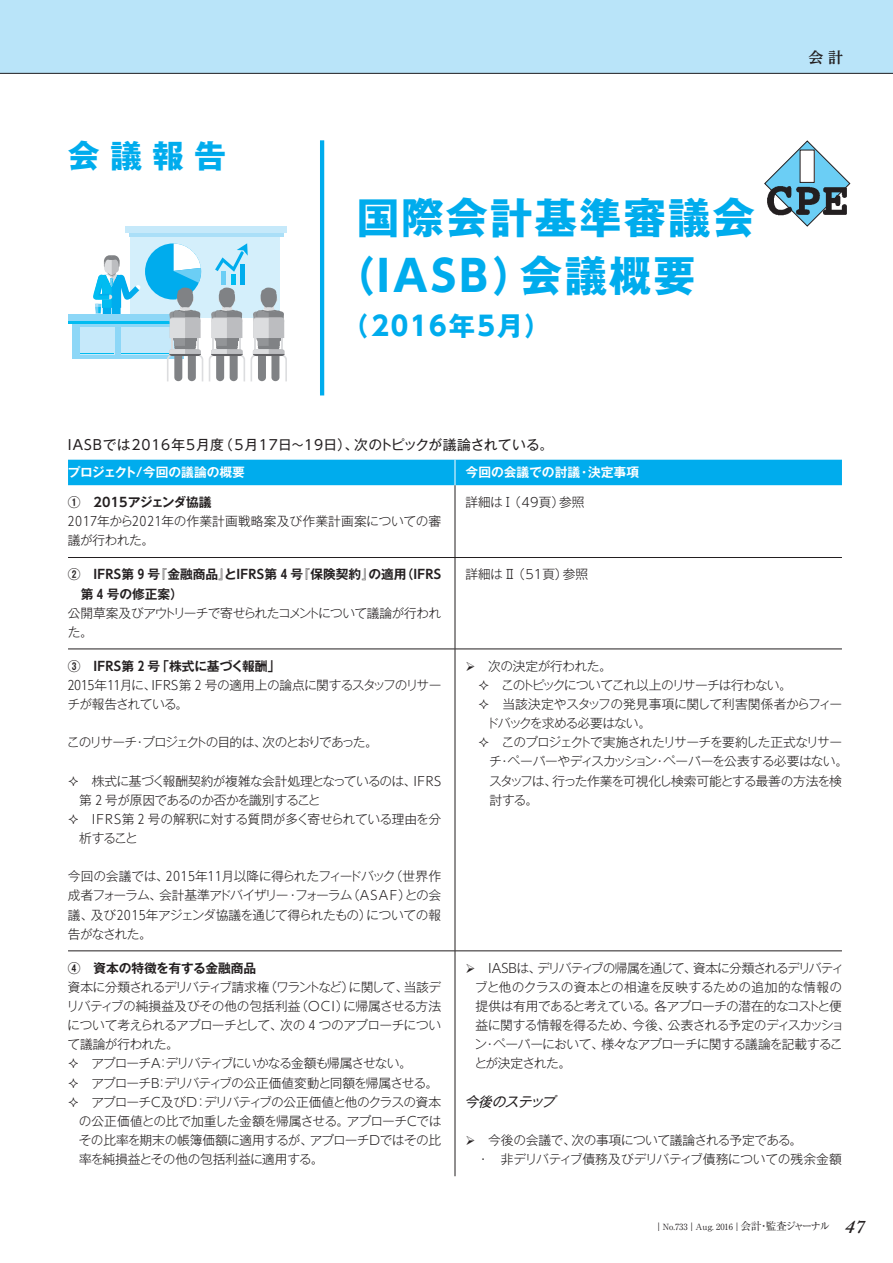
<style>
.page{position:relative;width:893px;height:1263px;background:#fff}
.page>*{position:absolute;margin:0;border:0;box-sizing:border-box;transform-origin:0 0}
.t1{font:700 42.45px/58.5px "Gothic MB101 Pro";letter-spacing:.045em;color:#00aced}
.t2{font:700 31.95px "Gothic MB101 Pro";color:#00aced}
.t3{font:700 26.55px "UD Shin Go Pr 6 N";color:#00aced}
.t4{font:700 14.85px "UD Reimin Pr 6 N";color:#231f20}
.t5{font:13.8px "Gothic MB101 Pro";letter-spacing:.005em;color:#231f20}
.t6{font:italic 13.8px "Gothic MB101 Pro";color:#231f20}
.t7{font:300 12.75px/19.2px "Gothic MB101 Pro";letter-spacing:-.05em;color:#231f20}
.t8{font:300 12.75px/19.2px "Gothic MB101 Pro";letter-spacing:-.03em;color:#231f20}
.t9{font:300 12.75px "Gothic MB101 Pro";letter-spacing:-.08em;color:#231f20}
.t10{font:700 12.75px/19.2px "Gothic MB101 Pro De";letter-spacing:-.01em;color:#231f20}
.t11{font:300 12.75px "Gothic MB101 Pro";letter-spacing:-.02em;color:#231f20}
.t12{font:300 12.75px "Gothic MB101 Pro";letter-spacing:-.07em;color:#231f20}
.t13{font:300 12.75px/19.2px "Gothic MB101 Pro";letter-spacing:-.015em;color:#231f20}
.t14{font:700 12.75px "Gothic MB101 Pro De";color:#fff}
.t15{font:300 12.75px "Gothic MB101 Pro";letter-spacing:-.12em;color:#231f20}
.t16{font:300 12.75px "Gothic MB101 Pro";letter-spacing:-.075em;color:#231f20}
.t17{font:700 12.75px "Gothic MB101 Pro De";letter-spacing:-.075em;color:#231f20}
.t18{font:8.55px "Ryumin Pr 6 N";color:#231f20}
.s1{font-family:"UD Shin Go Pr 6 N"}
.s2{font-family:"Gothic MB101 Pro"}
.s3{font-family:"UD Shin Go Pr 6 N De"}
.s4{font-size:10.65px}
.s5{font-family:"Adobe Caslon Pro";font-weight:600;font-style:italic;font-size:19.2px}
</style>
<div class="page">
<hr style="left:320px;top:140px;width:4px;height:255px;background:#00aced">
<div style="left:130px;top:227px;width:150px;height:90px;background:#d4effb"></div>
<div style="left:125px;top:227px;width:162px;height:6px;background:#c6e9fa"></div>
<hr style="left:129px;top:233px;width:155px;height:4px;background:#aadff8">
<div style="left:145px;top:243px;width:56px;height:57px;background:#00aced;border-radius:50%"></div>
<svg style="left:93px;top:256px;width:48px;height:58px"></svg>
<svg style="left:72px;top:323px;width:95px;height:35px"></svg>
<div style="left:68px;top:314px;width:117px;height:7px;background:#8dd7f7"></div>
<hr style="left:68px;top:321px;width:117px;height:2px;background:#01bcf1">
<div style="left:80px;top:327px;width:34px;height:27px;background:#c6e9fa"></div>
<hr style="left:80px;top:353px;width:34px;height:1px;background:#01bcf1">
<div style="left:121px;top:327px;width:55px;height:27px;background:#c6e9fa"></div>
<hr style="left:121px;top:353px;width:55px;height:1px;background:#01bcf1">
<svg style="left:251px;top:287px;width:36px;height:94px"></svg>
<svg style="left:209px;top:287px;width:36px;height:94px"></svg>
<svg style="left:167px;top:243px;width:36px;height:138px"></svg>
<svg style="left:215px;top:243px;width:33px;height:29px"></svg>
<div style="left:221px;top:271px;width:5px;height:14px;background:#6bcef5"></div>
<div style="left:231px;top:274px;width:5px;height:11px;background:#01bcf1"></div>
<div style="left:240px;top:264px;width:5px;height:21px;background:#00aced"></div>
<hr style="left:455px;top:485px;width:1px;height:72px;background:#231f20">
<hr style="left:455px;top:558px;width:1px;height:91px;background:#231f20">
<hr style="left:455px;top:649px;width:1px;height:302px;background:#231f20">
<hr style="left:455px;top:951px;width:1px;height:225px;background:#231f20">
<div style="left:68px;top:460px;width:774px;height:25px;background:#00aced"></div>
<hr style="left:68px;top:557px;width:387px;height:1px;background:#231f20">
<hr style="left:455px;top:557px;width:387px;height:1px;background:#231f20">
<hr style="left:68px;top:649px;width:387px;height:1px;background:#231f20">
<hr style="left:455px;top:649px;width:387px;height:1px;background:#231f20">
<hr style="left:68px;top:950px;width:387px;height:1px;background:#231f20">
<hr style="left:455px;top:950px;width:387px;height:1px;background:#231f20">
<div style="left:0;top:0;width:893px;height:73px;background:#b9e4f9"></div>
<hr style="left:0;top:73px;width:893px;height:1px;background:#231f20">
<svg style="left:764px;top:140px;width:87px;height:87px"></svg>
<div style="left:800px;top:150px;width:14px;height:32px;background:#fff"></div>
<div style="left:800px;top:150px;width:15px;height:33px;border:1px solid #231f20"></div>
<img style="left:767px;top:185px;width:81px;height:30px">
<h2 class="t2" style="left:68px;top:130px;width:160px">会議報告</h2>
<h1 class="t1" style="left:333px;top:183px;width:424px;text-indent:24px">国際会計基準審議会（<span class="s1">IASB</span>）会議概要</h1>
<h3 class="t3" style="left:342px;top:305px;width:210px"><span class="s2">（</span>2016<span class="s2">年</span>5<span class="s2">月）</span></h3>
<p class="t5" style="left:68px;top:433px;width:487px"><span class="s1">IASB</span>では<span class="s1">2016</span>年<span class="s1">5</span>月度（<span class="s1">5</span>月<span class="s1">17</span>日～<span class="s1">19</span>日）、次のトピックが議論されている。</p>
<p class="t14" style="left:68px;top:462px;width:179px">プロジェクト<span class="s3">/</span>今回の議論の概要</p>
<p class="t14" style="left:466px;top:462px;width:175px">今回の会議での討議・決定事項</p>
<p class="t17" style="left:68px;top:492px;width:145px">①　<span class="s3">2015</span>アジェンダ協議</p>
<p class="t13" style="left:68px;top:510px;width:375px"><span class="s1">2017</span>年から<span class="s1">2021</span>年の作業計画戦略案及び作業計画案についての審議が行われた。</p>
<p class="t7" style="left:466px;top:491px;width:121px">詳細はⅠ（<span class="s1">49</span>頁）参照</p>
<p class="t10" style="left:81px;top:563px;width:362px;text-indent:-13px">② <span class="s3">IFRS</span>第 <span class="s3">9</span> 号『金融商品』と<span class="s3">IFRS</span>第 <span class="s3">4</span> 号『保険契約』の適用（<span class="s3">IFRS</span>第 <span class="s3">4</span> 号の修正案）</p>
<p class="t7" style="left:68px;top:601px;width:375px">公開草案及びアウトリーチで寄せられたコメントについて議論が行われた。</p>
<p class="t7" style="left:466px;top:563px;width:124px">詳細はⅡ（<span class="s1">51</span>頁）参照</p>
<p class="t4" style="left:808px;top:45px;width:36px">会計</p>
<p class="t10" style="left:68px;top:655px;width:214px">③　<span class="s3">IFRS</span>第 <span class="s3">2</span> 号「株式に基づく報酬」</p>
<p class="t7" style="left:68px;top:674px;width:375px"><span class="s1">2015</span>年<span class="s1">11</span>月に、<span class="s1">IFRS</span>第 <span class="s1">2</span> 号の適用上の論点に関するスタッフのリサーチが報告されている。</p>
<p class="t15" style="left:67px;top:732px;width:312px">このリサーチ・プロジェクトの目的は、次のとおりであった。</p>
<p class="t7" style="left:79px;top:769px;width:364px;text-indent:13px">株式に基づく報酬契約が複雑な会計処理となっているのは、<span class="s1">IFRS</span>第 <span class="s1">2</span> 号が原因であるのか否かを識別すること</p>
<p class="t7" style="left:79px;top:808px;width:364px;text-indent:13px"><span class="s1">IFRS</span>第 <span class="s1">2</span> 号の解釈に対する質問が多く寄せられている理由を分析すること</p>
<p class="t7" style="left:68px;top:865px;width:375px;text-align:justify">今回の会議では、<span class="s1">2015</span>年<span class="s1">11</span>月以降に得られたフィードバック（世界作成者フォーラム、会計基準アドバイザリー・フォーラム（<span class="s1">A S A F</span>）との会議、及び<span class="s1">2015</span>年アジェンダ協議を通じて得られたもの）についての報告がなされた。</p>
<p class="t10" style="left:68px;top:957px;width:190px">④　資本の特徴を有する金融商品</p>
<p class="t9" style="left:68px;top:976px;width:375px">資本に分類されるデリバティブ請求権（ワラントなど）に関して、当該デ</p>
<p class="t11" style="left:66px;top:995px;width:376px">リバティブの純損益及びその他の包括利益（<span class="s1">OCI</span>）に帰属させる方法</p>
<p class="t7" style="left:67px;top:1014px;width:376px">について考えられるアプローチとして、次の <span class="s1">4</span> つのアプローチについ</p>
<p class="t8" style="left:68px;top:1033px;width:113px">て議論が行われた。</p>
<p class="t9" style="left:92px;top:1053px;width:322px">アプローチ<span class="s1">A</span>：デリバティブにいかなる金額も帰属させない。</p>
<p class="t7" style="left:92px;top:1071px;width:348px">アプローチ<span class="s1">B</span>：デリバティブの公正価値変動と同額を帰属させる。</p>
<p class="t7" style="left:92px;top:1090px;width:351px">アプローチ<span class="s1">C</span>及び<span class="s1">D</span>：デリバティブの公正価値と他のクラスの資本</p>
<p class="t7" style="left:79px;top:1109px;width:364px">の公正価値との比で加重した金額を帰属させる。アプローチ<span class="s1">C</span>では</p>
<p class="t7" style="left:79px;top:1129px;width:364px">その比率を期末の帳簿価額に適用するが、アプローチ<span class="s1">D</span>ではその比</p>
<p class="t8" style="left:79px;top:1148px;width:246px">率を純損益とその他の包括利益に適用する。</p>
<p class="t8" style="left:465px;top:654px;width:148px">➢ 次の決定が行われた。</p>
<p class="t9" style="left:501px;top:674px;width:292px">このトピックについてこれ以上のリサーチは行わない。</p>
<p class="t11" style="left:502px;top:693px;width:341px">当該決定やスタッフの発見事項に関して利害関係者からフィー</p>
<p class="t16" style="left:486px;top:713px;width:167px">ドバックを求める必要はない。</p>
<p class="t12" style="left:501px;top:732px;width:342px">このプロジェクトで実施されたリサーチを要約した正式なリサー</p>
<p class="t7" style="left:489px;top:750px;width:361px">チ・ペーパーやディスカッション・ペーパーを公表する必要はない。</p>
<p class="t12" style="left:489px;top:770px;width:354px">スタッフは、行った作業を可視化し検索可能とする最善の方法を検</p>
<p class="t7" style="left:489px;top:788px;width:50px">討する。</p>
<p class="t7" style="left:474px;top:956px;width:371px;text-indent:-9px">➢ <span class="s1">IASB</span>は、デリバティブの帰属を通じて、資本に分類されるデリバティブと他のクラスの資本との相違を反映するための追加的な情報の提供は有用であると考えている。各アプローチの潜在的なコストと便益に関する情報を得るため、今後、公表される予定のディスカッション・ペーパーにおいて、様々なアプローチに関する議論を記載することが決定された。</p>
<p class="t6" style="left:464px;top:1090px;width:97px">今後のステップ</p>
<p class="t8" style="left:477px;top:1129px;width:367px;text-indent:-11px">➢ 今後の会議で、次の事項について議論される予定である。<br>・　非デリバティブ債務及びデリバティブ債務についての残余金額</p>
<p class="t18" style="left:655px;top:1220px;width:212px">｜No.733｜Aug. 2016｜<span class="s4">会計・監査ジャーナル</span> <span class="s5">47</span></p>
</div>
